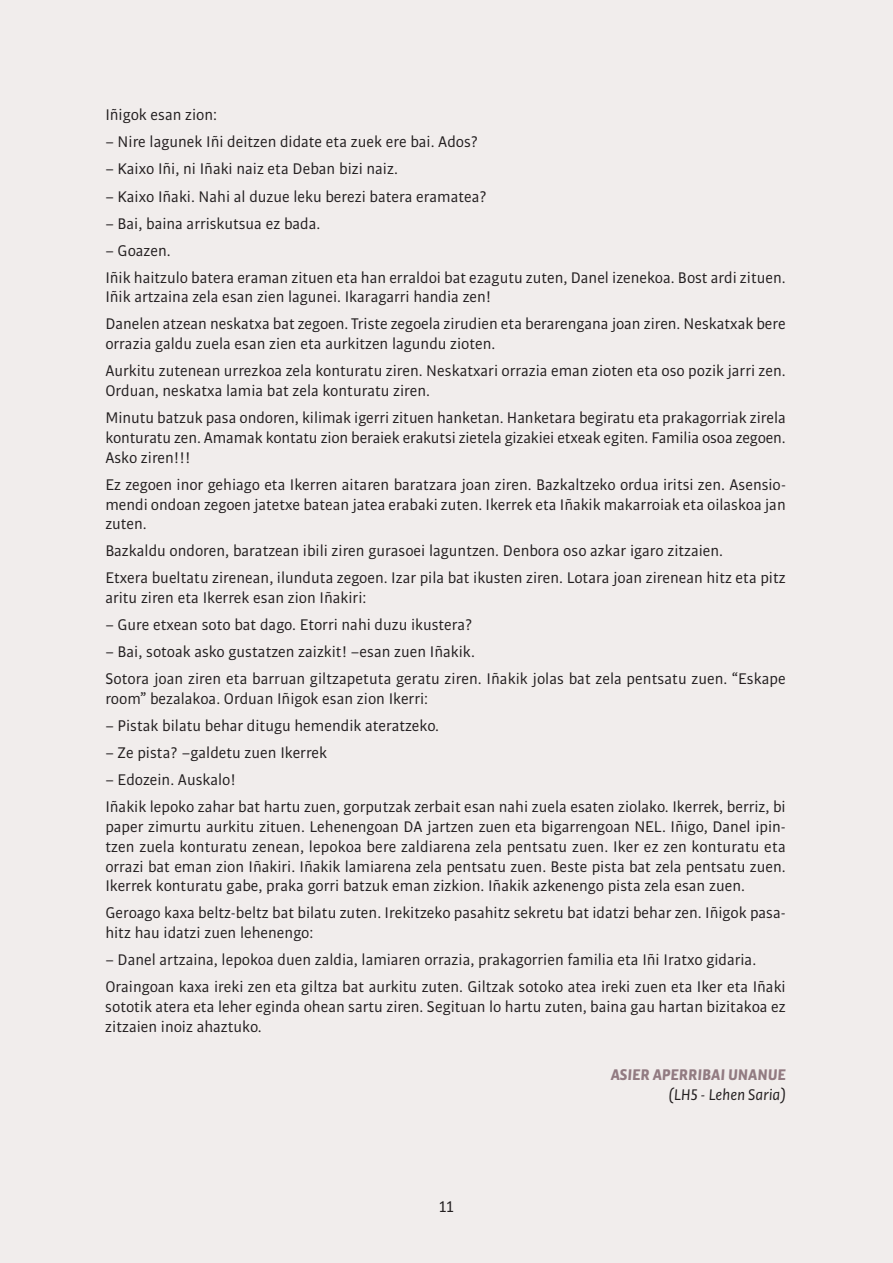
<style>
.page{position:relative;width:893px;height:1263px;background:#f1edec}
.page>*{position:absolute;margin:0;border:0;box-sizing:border-box;transform-origin:0 0}
.t1{font:16.5px/27px "Bulo";color:#231f20}
.t2{font:italic 700 16.5px "Bulo";color:#927b82}
.t3{font:italic 16.5px "Bulo";color:#231f20}
</style>
<div class="page">
<p class="t1" style="left:105px;top:103px;width:113px">Iñigok esan zion:</p>
<p class="t1" style="left:105px;top:130px;width:375px">– Nire lagunek Iñi deitzen didate eta zuek ere bai. Ados?</p>
<p class="t1" style="left:105px;top:157px;width:294px">– Kaixo Iñi, ni Iñaki naiz eta Deban bizi naiz.</p>
<p class="t1" style="left:105px;top:184px;width:383px">– Kaixo Iñaki. Nahi al duzue leku berezi batera eramatea?</p>
<p class="t1" style="left:105px;top:211px;width:217px">– Bai, baina arriskutsua ez bada.</p>
<p class="t1" style="left:105px;top:238px;width:682px">– Goazen.<br>Iñik haitzulo batera eraman zituen eta han erraldoi bat ezagutu zuten, Danel izenekoa. Bost ardi zituen.</p>
<p class="t1" style="left:105px;top:285px;width:682px">Iñik artzaina zela esan zien lagunei. Ikaragarri handia zen!<br>Danelen atzean neskatxa bat zegoen. Triste zegoela zirudien eta berarengana joan ziren. Neskatxak bere</p>
<p class="t1" style="left:105px;top:331px;width:682px">orrazia galdu zuela esan zien eta aurkitzen lagundu zioten.<br>Aurkitu zutenean urrezkoa zela konturatu ziren. Neskatxari orrazia eman zioten eta oso pozik jarri zen.</p>
<p class="t1" style="left:105px;top:378px;width:682px">Orduan, neskatxa lamia bat zela konturatu ziren.<br>Minutu batzuk pasa ondoren, kilimak igerri zituen hanketan. Hanketara begiratu eta prakagorriak zirela</p>
<p class="t1" style="left:105px;top:429px;width:682px;line-height:19.8px">konturatu zen. Amamak kontatu zion beraiek erakutsi zietela gizakiei etxeak egiten. Familia osoa zegoen.<br>Asko ziren!!!</p>
<p class="t1" style="left:105px;top:475px;width:682px;line-height:19.8px;text-align:justify">Ez zegoen inor gehiago eta Ikerren aitaren baratzara joan ziren. Bazkaltzeko ordua iritsi zen. Asensio&shy;mendi ondoan zegoen jatetxe batean jatea erabaki zuten. Ikerrek eta Iñakik makarroiak eta oilaskoa jan zuten.</p>
<p class="t1" style="left:105px;top:538px;width:682px">Bazkaldu ondoren, baratzean ibili ziren gurasoei laguntzen. Denbora oso azkar igaro zitzaien.<br>Etxera bueltatu zirenean, ilunduta zegoen. Izar pila bat ikusten ziren. Lotara joan zirenean hitz eta pitz</p>
<p class="t1" style="left:105px;top:585px;width:262px">aritu ziren eta Ikerrek esan zion Iñakiri:</p>
<p class="t1" style="left:105px;top:612px;width:369px">– Gure etxean soto bat dago. Etorri nahi duzu ikustera?</p>
<p class="t1" style="left:105px;top:639px;width:682px">– Bai, sotoak asko gustatzen zaizkit! –esan zuen Iñakik.<br>Sotora joan ziren eta barruan giltzapetuta geratu ziren. Iñakik jolas bat zela pentsatu zuen. “Eskape</p>
<p class="t1" style="left:105px;top:686px;width:324px">room” bezalakoa. Orduan Iñigok esan zion Ikerri:</p>
<p class="t1" style="left:105px;top:713px;width:335px">– Pistak bilatu behar ditugu hemendik ateratzeko.</p>
<p class="t1" style="left:105px;top:740px;width:223px">– Ze pista? –galdetu zuen Ikerrek</p>
<p class="t1" style="left:105px;top:767px;width:682px">– Edozein. Auskalo!<br>Iñakik lepoko zahar bat hartu zuen, gorputzak zerbait esan nahi zuela esaten ziolako. Ikerrek, berriz, bi</p>
<p class="t1" style="left:105px;top:818px;width:682px;line-height:19.8px;text-align:justify">paper zimurtu aurkitu zituen. Lehenengoan DA jartzen zuen eta bigarrengoan NEL. Iñigo, Danel ipin - tzen zuela konturatu zenean, lepokoa bere zaldiarena zela pentsatu zuen. Iker ez zen konturatu eta orrazi bat eman zion Iñakiri. Iñakik lamiarena zela pentsatu zuen. Beste pista bat zela pentsatu zuen.<br>Ikerrek konturatu gabe, praka gorri batzuk eman zizkion. Iñakik azkenengo pista zela esan zuen.</p>
<p class="t1" style="left:105px;top:904px;width:682px;line-height:19.8px">Geroago kaxa beltz-beltz bat bilatu zuten. Irekitzeko pasahitz sekretu bat idatzi behar zen. Iñigok pasa&shy;hitz hau idatzi zuen lehenengo:</p>
<p class="t1" style="left:105px;top:947px;width:682px">– Danel artzaina, lepokoa duen zaldia, lamiaren orrazia, prakagorrien familia eta Iñi Iratxo gidaria.<br>Oraingoan kaxa ireki zen eta giltza bat aurkitu zuten. Giltzak sotoko atea ireki zuen eta Iker eta Iñaki</p>
<p class="t1" style="left:105px;top:998px;width:682px;line-height:19.8px">sototik atera eta leher eginda ohean sartu ziren. Segituan lo hartu zuten, baina gau hartan bizitakoa ez zitzaien inoiz ahaztuko.</p>
<p class="t2" style="left:611px;top:1068px;width:177px">ASIER APERRIBAI UNANUE</p>
<p class="t3" style="left:668px;top:1088px;width:119px">(LH5 - Lehen Saria)</p>
<p class="t1" style="left:439px;top:1194px;width:16px">11</p>
</div>
